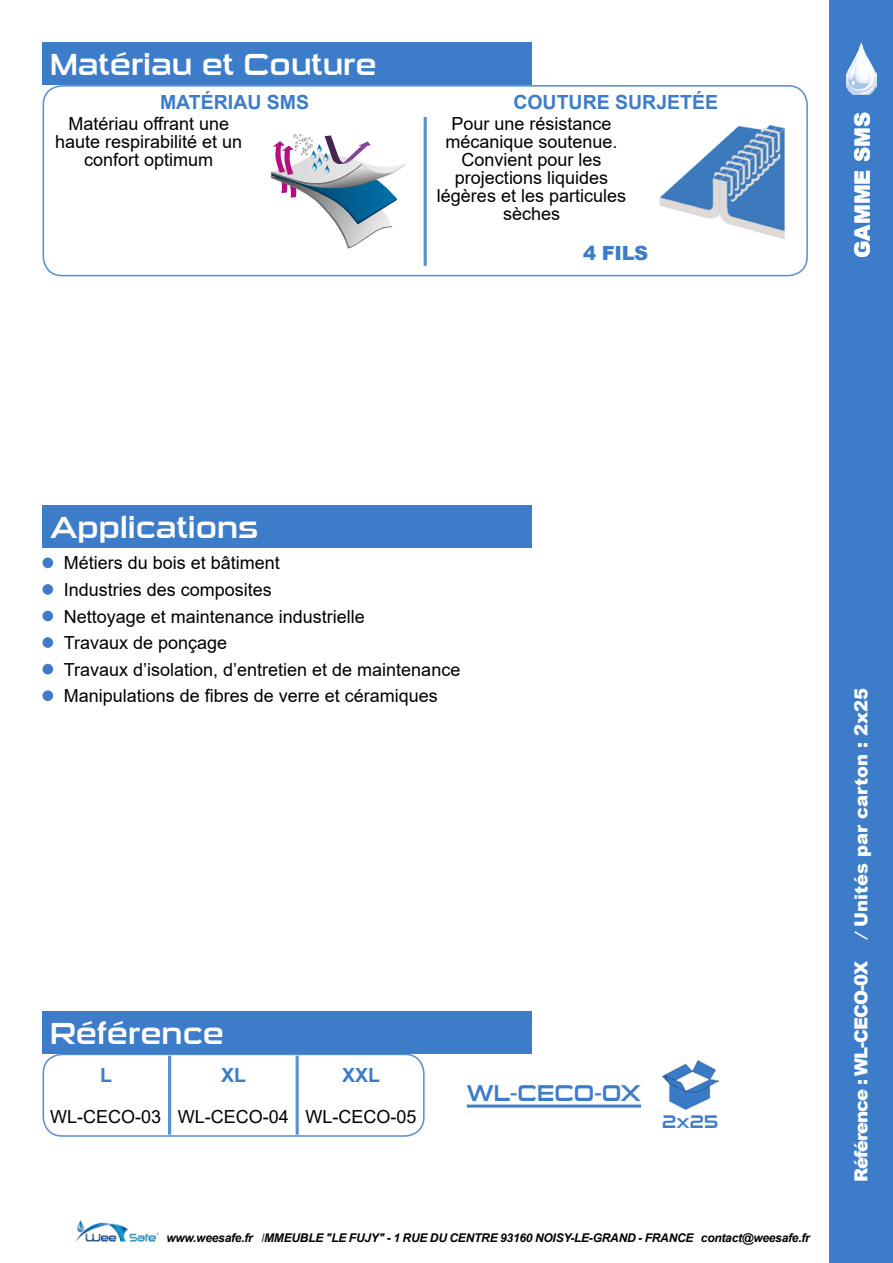
<style>
.page{position:relative;width:893px;height:1263px;background:#fff}
.page>*{position:absolute;margin:0;border:0;box-sizing:border-box;transform-origin:0 0}
.t1{font:30px "Sui Generis Rg";color:#fff}
.t2{font:22.5px "Sui Generis Rg";color:#3d7cc9}
.t3{font:900 21px "Arial";color:#fff}
.t4{font:700 19.5px "Arial";color:#3d7cc9}
.t5{font:900 19.5px "Arial";color:#3d7cc9}
.t6{font:18px/18px "Arial";color:#000;text-align:center}
.t7{font:900 18px "Arial";letter-spacing:-.06em;color:#fff}
.t8{font:900 18px "Arial";color:#fff}
.t9{font:18px "Sui Generis Rg";color:#3d7cc9}
.t10{font:italic 700 12px "Arial";letter-spacing:-.02em;color:#000}
.s1{font-weight:400;color:#792782}
</style>
<div class="page">
<div style="left:43px;top:43px;width:488px;height:42px;background:#3d7cc9"></div>
<div style="left:43px;top:505px;width:488px;height:43px;background:#3d7cc9"></div>
<div style="left:43px;top:1011px;width:488px;height:42px;background:#3d7cc9"></div>
<div style="left:829px;top:0;width:64px;height:1263px;background:#3d7cc9"></div>
<svg style="left:271px;top:134px;width:135px;height:114px"></svg>
<img style="left:76px;top:1220px;width:82px;height:22px">
<img style="left:662px;top:1060px;width:56px;height:50px">
<img style="left:659px;top:124px;width:126px;height:115px">
<img style="left:846px;top:42px;width:30px;height:53px">
<div style="left:42px;top:85px;width:766px;height:191px;border:2px solid #3d7cc9;border-radius:19px"></div>
<hr style="left:424px;top:117px;width:3px;height:149px;background:#3d7cc9">
<div style="left:42px;top:1053px;width:383px;height:84px;border:2px solid #3d7cc9;border-radius:19px"></div>
<hr style="left:168px;top:1056px;width:3px;height:79px;background:#3d7cc9">
<hr style="left:296px;top:1056px;width:3px;height:79px;background:#3d7cc9">
<div style="left:42px;top:557px;width:11px;height:11px;background:#3d7cc9;border-radius:50%"></div>
<div style="left:42px;top:584px;width:11px;height:11px;background:#3d7cc9;border-radius:50%"></div>
<div style="left:42px;top:611px;width:11px;height:10px;background:#3d7cc9;border-radius:50%"></div>
<div style="left:42px;top:637px;width:11px;height:11px;background:#3d7cc9;border-radius:50%"></div>
<div style="left:42px;top:664px;width:11px;height:10px;background:#3d7cc9;border-radius:50%"></div>
<div style="left:42px;top:690px;width:11px;height:11px;background:#3d7cc9;border-radius:50%"></div>
<hr style="left:467px;top:1104px;width:174px;height:3px;background:#3d7cc9">
<svg style="left:854px;top:931px;width:14px;height:9px"></svg>
<h1 class="t1" style="left:50px;top:47px;width:328px">Matériau et Couture</h1>
<p class="t4" style="left:160px;top:88px;width:151px">MATÉRIAU SMS</p>
<p class="t4" style="left:513px;top:88px;width:206px">COUTURE SURJETÉE</p>
<p class="t6" style="left:55px;top:115px;width:189px">Matériau offrant une haute respirabilité et un confort optimum</p>
<p class="t6" style="left:437px;top:115px;width:191px">Pour une résistance mécanique soutenue.<br>Convient pour les projections liquides légères et les particules sèches</p>
<p class="t5" style="left:583px;top:239px;width:67px">4 FILS</p>
<p class="t3" style="left:847px;top:258px;width:147px;rotate:-90deg">GAMME SMS</p>
<h1 class="t1" style="left:50px;top:510px;width:210px">Applications</h1>
<p class="t6" style="left:64px;top:554px;width:218px">Métiers du bois et bâtiment</p>
<p class="t6" style="left:64px;top:580px;width:210px">Industries des composites</p>
<p class="t6" style="left:64px;top:603px;width:303px;line-height:26.5px;text-align:left">Nettoyage et maintenance industrielle<br>Travaux de ponçage</p>
<p class="t6" style="left:64px;top:656px;width:398px;line-height:26.5px;text-align:left">Travaux d’isolation, d’entretien et de maintenance<br>Manipulations de fibres de verre et céramiques</p>
<h1 class="t1" style="left:50px;top:1016px;width:176px">Référence</h1>
<p class="t4" style="left:100px;top:1061px;width:13px">L</p>
<p class="t4" style="left:221px;top:1061px;width:26px">XL</p>
<p class="t4" style="left:342px;top:1061px;width:39px">XXL</p>
<p class="t2" style="left:467px;top:1080px;width:176px">WL-CECO-0X</p>
<p class="t6" style="left:50px;top:1107px;width:368px">WL-CECO-03 WL-CECO-04 WL-CECO-05</p>
<p class="t9" style="left:662px;top:1111px;width:57px">2x25</p>
<p class="t10" style="left:166px;top:1230px;width:645px">www.weesafe.fr <span class="s1">I</span>MMEUBLE "LE FUJY" - 1 RUE DU CENTRE 93160 NOISY-LE-GRAND - FRANCE contact@weesafe.fr</p>
<p class="t8" style="left:848px;top:927px;width:240px;rotate:-90deg">Unités par carton : 2x25</p>
<p class="t7" style="left:848px;top:1182px;width:222px;rotate:-90deg">Référence : WL-CECO-0X</p>
</div>
